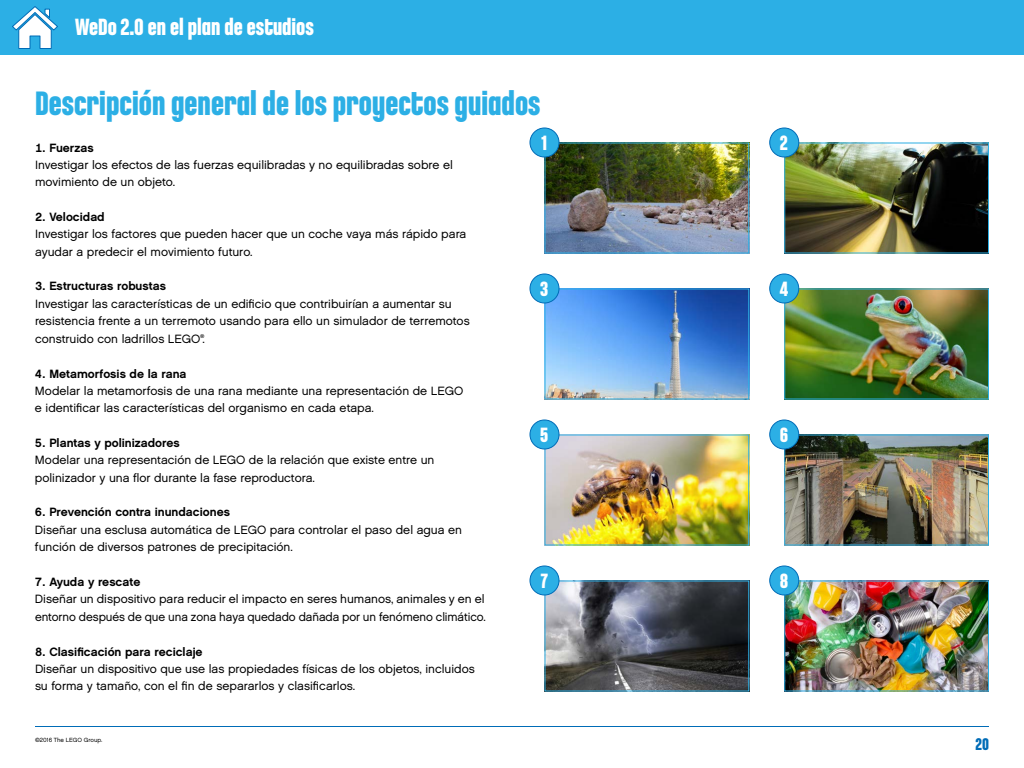
<style>
.page{position:relative;width:1024px;height:768px;background:#fff}
.page>*{position:absolute;margin:0;border:0;box-sizing:border-box;transform-origin:0 0}
.t1{font:700 36px "LEGO Chalet Comprime 80";color:#2cafe5}
.t2{font:700 25px "LEGO Chalet Comprime 80";color:#fff}
.t3{font:700 22px "LEGO Chalet Comprime 80";color:#fff}
.t4{font:700 18px "LEGO Chalet Comprime 80";color:#006cb7}
.t5{font:12px/17.5px "LEGO Chalet 60";color:#000}
.t6{font:700 12px "LEGO Chalet 60";color:#000}
.t7{font:6px "LEGO Chalet 60";color:#000}
</style>
<div class="page">
<div style="left:0;top:0;width:1024px;height:55px;background:#2cafe5"></div>
<hr style="left:35px;top:726px;width:954px;height:2px;background:#006cb7">
<img style="left:786px;top:582px;width:201px;height:108px">
<img style="left:546px;top:582px;width:201px;height:108px">
<img style="left:786px;top:436px;width:201px;height:108px">
<img style="left:546px;top:436px;width:201px;height:108px">
<img style="left:786px;top:290px;width:201px;height:108px">
<img style="left:546px;top:290px;width:201px;height:108px">
<img style="left:786px;top:144px;width:201px;height:108px">
<img style="left:546px;top:144px;width:201px;height:108px">
<div style="left:784px;top:580px;width:205px;height:112px;border:1px solid #2cafe5"></div>
<div style="left:544px;top:580px;width:205px;height:112px;border:1px solid #2cafe5"></div>
<div style="left:784px;top:434px;width:205px;height:112px;border:1px solid #2cafe5"></div>
<div style="left:784px;top:288px;width:205px;height:112px;border:1px solid #2cafe5"></div>
<div style="left:544px;top:288px;width:205px;height:112px;border:1px solid #2cafe5"></div>
<div style="left:784px;top:142px;width:205px;height:112px;border:1px solid #2cafe5"></div>
<div style="left:544px;top:142px;width:205px;height:112px;border:1px solid #2cafe5"></div>
<svg style="left:12px;top:6px;width:46px;height:43px"></svg>
<div style="left:530px;top:128px;width:29px;height:29px;background:#2cafe5;border-radius:50%"></div>
<div style="left:530px;top:128px;width:30px;height:30px;border:1px solid #006cb7;border-radius:50%"></div>
<div style="left:530px;top:274px;width:29px;height:29px;background:#2cafe5;border-radius:50%"></div>
<div style="left:530px;top:274px;width:30px;height:30px;border:1px solid #006cb7;border-radius:50%"></div>
<div style="left:530px;top:420px;width:29px;height:29px;background:#2cafe5;border-radius:50%"></div>
<div style="left:530px;top:420px;width:30px;height:30px;border:1px solid #006cb7;border-radius:50%"></div>
<div style="left:530px;top:566px;width:29px;height:29px;background:#2cafe5;border-radius:50%"></div>
<div style="left:530px;top:566px;width:30px;height:30px;border:1px solid #006cb7;border-radius:50%"></div>
<div style="left:770px;top:128px;width:29px;height:29px;background:#2cafe5;border-radius:50%"></div>
<div style="left:769px;top:128px;width:30px;height:30px;border:1px solid #006cb7;border-radius:50%"></div>
<div style="left:770px;top:274px;width:29px;height:29px;background:#2cafe5;border-radius:50%"></div>
<div style="left:769px;top:274px;width:30px;height:30px;border:1px solid #006cb7;border-radius:50%"></div>
<div style="left:770px;top:420px;width:29px;height:29px;background:#2cafe5;border-radius:50%"></div>
<div style="left:769px;top:420px;width:30px;height:30px;border:1px solid #006cb7;border-radius:50%"></div>
<div style="left:770px;top:566px;width:29px;height:29px;background:#2cafe5;border-radius:50%"></div>
<div style="left:769px;top:566px;width:30px;height:30px;border:1px solid #006cb7;border-radius:50%"></div>
<h2 class="t2" style="left:75px;top:12px;width:240px">WeDo 2.0 en el plan de estudios</h2>
<h1 class="t1" style="left:35px;top:82px;width:507px">Descripción general de los proyectos guiados</h1>
<p class="t6" style="left:35px;top:140px;width:60px">1. Fuerzas</p>
<p class="t5" style="left:35px;top:156px;width:419px">Investigar los efectos de las fuerzas equilibradas y no equilibradas sobre el movimiento de un objeto.</p>
<p class="t6" style="left:35px;top:209px;width:71px">2. Velocidad</p>
<p class="t5" style="left:35px;top:226px;width:433px">Investigar los factores que pueden hacer que un coche vaya más rápido para ayudar a predecir el movimiento futuro.</p>
<p class="t6" style="left:35px;top:279px;width:133px">3. Estructuras robustas</p>
<p class="t5" style="left:35px;top:295px;width:436px">Investigar las características de un edificio que contribuirían a aumentar su resistencia frente a un terremoto usando para ello un simulador de terremotos construido con ladrillos LEGO<sup>®</sup>.</p>
<p class="t6" style="left:35px;top:366px;width:153px">4. Metamorfosis de la rana</p>
<p class="t5" style="left:35px;top:382px;width:430px">Modelar la metamorfosis de una rana mediante una representación de LEGO e identificar las características del organismo en cada etapa.</p>
<p class="t6" style="left:35px;top:435px;width:146px">5. Plantas y polinizadores</p>
<p class="t5" style="left:35px;top:452px;width:401px">Modelar una representación de LEGO de la relación que existe entre un polinizador y una flor durante la fase reproductora.</p>
<p class="t6" style="left:35px;top:505px;width:197px">6. Prevención contra inundaciones</p>
<p class="t5" style="left:35px;top:521px;width:428px">Diseñar una esclusa automática de LEGO para controlar el paso del agua en función de diversos patrones de precipitación.</p>
<p class="t6" style="left:35px;top:574px;width:107px">7. Ayuda y rescate</p>
<p class="t5" style="left:35px;top:590px;width:452px">Diseñar un dispositivo para reducir el impacto en seres humanos, animales y en el entorno después de que una zona haya quedado dañada por un fenómeno climático.</p>
<p class="t6" style="left:35px;top:644px;width:169px">8. Clasificación para reciclaje</p>
<p class="t5" style="left:35px;top:660px;width:441px">Diseñar un dispositivo que use las propiedades físicas de los objetos, incluidos su forma y tamaño, con el fin de separarlos y clasificarlos.</p>
<h3 class="t3" style="left:541px;top:130px;width:7px">1</h3>
<h3 class="t3" style="left:540px;top:276px;width:10px">3</h3>
<h3 class="t3" style="left:540px;top:422px;width:10px">5</h3>
<h3 class="t3" style="left:541px;top:568px;width:9px">7</h3>
<h3 class="t3" style="left:780px;top:130px;width:10px">2</h3>
<h3 class="t3" style="left:780px;top:276px;width:10px">4</h3>
<h3 class="t3" style="left:780px;top:422px;width:10px">6</h3>
<h3 class="t3" style="left:780px;top:568px;width:10px">8</h3>
<p class="t7" style="left:35px;top:736px;width:69px">©2016 The LEGO Group.</p>
<h3 class="t4" style="left:976px;top:734px;width:15px">20</h3>
</div>
